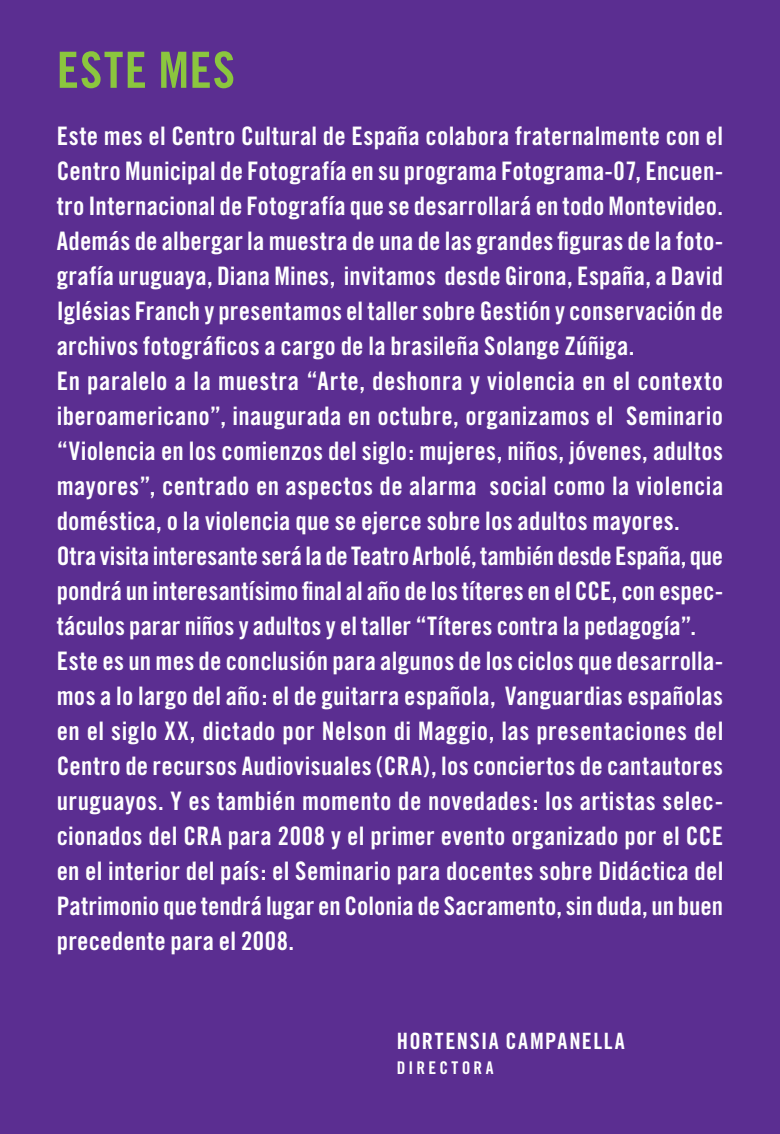
<style>
.page{position:relative;width:780px;height:1134px;background:#5b2e91}
.page>*{position:absolute;margin:0;border:0;box-sizing:border-box;transform-origin:0 0}
.t1{font:50px "Trade Gothic Bold Cond Twenty";color:#8bc63e}
.t2{font:25.5px/35px "Trade Gothic Bold Cond Twenty";letter-spacing:.01em;color:#fff}
.t3{font:22.5px "Trade Gothic Bold Cond Twenty";letter-spacing:.07em;color:#fff}
.t4{font:17.5px "Trade Gothic Bold Cond Twenty";color:#fff}
</style>
<div class="page">
<h1 class="t1" style="left:57px;top:40px;width:127px">Este mes</h1>
<p class="t2" style="left:57px;top:118px;width:668px">Este mes el Centro Cultural de España colabora fraternalmente con el Centro Municipal de Fotografía en su programa Fotograma-07, Encuen&shy;tro Internacional de Fotografía que se desarrollará en todo Montevideo.<br>Además de albergar la muestra de una de las grandes figuras de la foto&shy;grafía uruguaya, Diana Mines, invitamos desde Girona, España, a David Iglésias Franch y presentamos el taller sobre Gestión y conservación de archivos fotográficos a cargo de la brasileña Solange Zúñiga.<br>En paralelo a la muestra “Arte, deshonra y violencia en el contexto iberoamericano”, inaugurada en octubre, organizamos el Seminario “Violencia en los comienzos del siglo: mujeres, niños, jóvenes, adultos mayores”, centrado en aspectos de alarma social como la violencia doméstica, o la violencia que se ejerce sobre los adultos mayores.<br>Otra visita interesante será la de Teatro Arbolé, también desde España, que pondrá un interesantísimo final al año de los títeres en el CCE, con espec&shy;táculos parar niños y adultos y el taller “Títeres contra la pedagogía”.<br>Este es un mes de conclusión para algunos de los ciclos que desarrolla&shy;mos a lo largo del año: el de guitarra española, Vanguardias españolas en el siglo XX, dictado por Nelson di Maggio, las presentaciones del Centro de recursos Audiovisuales (CRA), los conciertos de cantautores uruguayos. Y es también momento de novedades: los artistas selec&shy;cionados del CRA para 2008 y el primer evento organizado por el CCE en el interior del país: el Seminario para docentes sobre Didáctica del Patrimonio que tendrá lugar en Colonia de Sacramento, sin duda, un buen precedente para el 2008.</p>
<p class="t3" style="left:397px;top:1028px;width:25px">Hortensia</p>
<p class="t3" style="left:505px;top:1028px;width:26px">Campane</p>
<p class="t3" style="left:593px;top:1028px;width:32px">lla</p>
<p class="t4" style="left:397px;top:1057px;width:24px">Directora</p>
</div>
